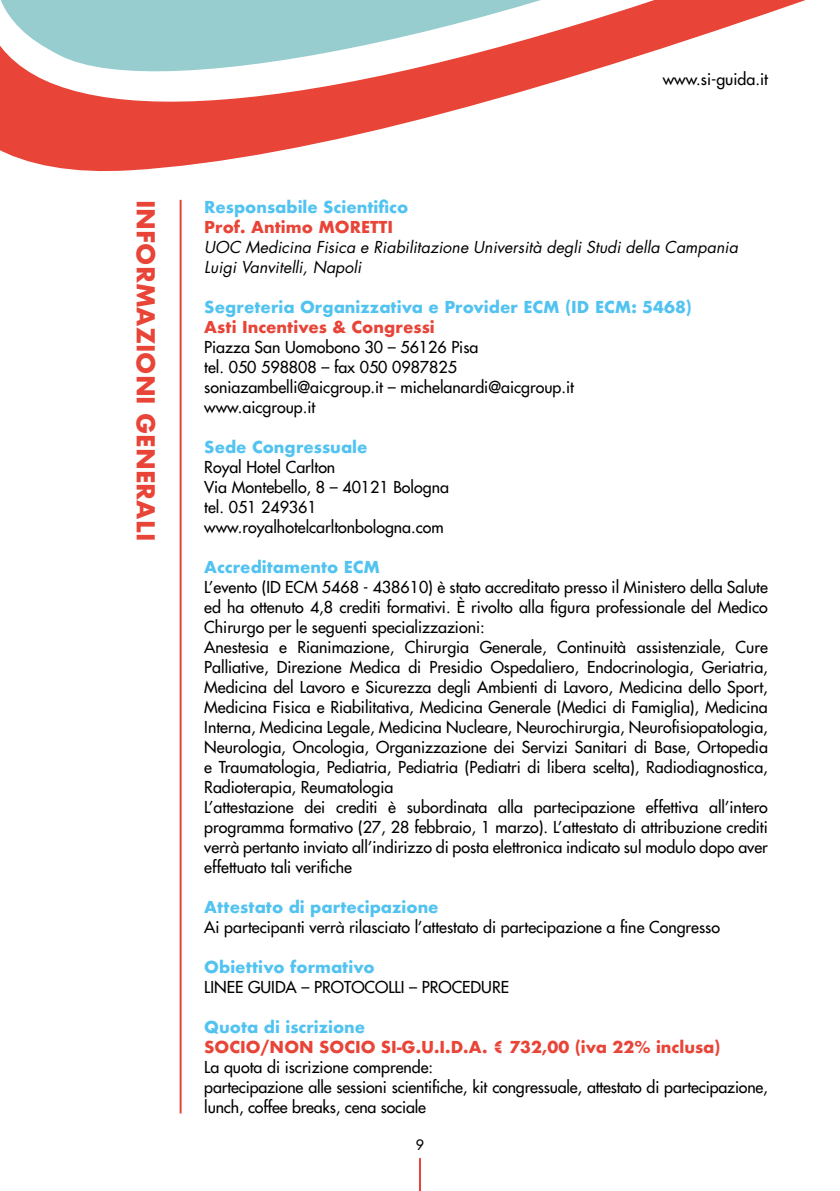
<style>
.page{position:relative;width:840px;height:1191px;background:#fff}
.page>*{position:absolute;margin:0;border:0;box-sizing:border-box;transform-origin:0 0}
.t1{font:700 24px "Futura";color:#e84437}
.t2{font:16px/20px "Futura LT";color:#000}
.t3{font:700 16px "Futura";color:#52c3f1}
.t4{font:700 16px "Futura";color:#e84437}
.t5{font:italic 16px/20px "Futura LT";color:#000}
.t6{font:500 14px "Futura Std";color:#000}
</style>
<div class="page">
<svg style="left:0;top:107px;width:467px;height:65px;fill:#e84437"></svg>
<svg style="left:0;top:0;width:806px;height:107px"></svg>
<hr style="left:179px;top:200px;width:2px;height:913px;background:#e84437">
<hr style="left:419px;top:1158px;width:2px;height:33px;background:#e84437">
<h1 class="t1" style="left:163px;top:200px;width:343px;rotate:90deg">INFORMAZIONI GENERALI</h1>
<p class="t2" style="left:662px;top:69px;width:107px">www.si-guida.it</p>
<p class="t3" style="left:204px;top:195px;width:205px">Responsabile Scientifico</p>
<p class="t4" style="left:204px;top:215px;width:190px">Prof. Antimo MORETTI</p>
<p class="t5" style="left:204px;top:237px;width:535px">UOC Medicina Fisica e Riabilitazione Università degli Studi della Campania<br>Luigi Vanvitelli, Napoli</p>
<p class="t3" style="left:204px;top:295px;width:489px">Segreteria Organizzativa e Provider ECM (ID ECM: 5468)</p>
<p class="t4" style="left:204px;top:315px;width:232px">Asti Incentives &amp; Congressi</p>
<p class="t2" style="left:204px;top:337px;width:371px">Piazza San Uomobono 30 – 56126 Pisa<br>tel. 050 598808 – fax 050 0987825 soniazambelli@aicgroup.it – michelanardi@aicgroup.it www.aicgroup.it</p>
<p class="t3" style="left:204px;top:435px;width:164px">Sede Congressuale</p>
<p class="t2" style="left:204px;top:457px;width:246px">Royal Hotel Carlton<br>Via Montebello, 8 – 40121 Bologna tel. 051 249361 www.royalhotelcarltonbologna.com</p>
<p class="t3" style="left:204px;top:555px;width:177px">Accreditamento ECM</p>
<p class="t2" style="left:204px;top:577px;width:565px">L’evento (ID ECM 5468 - 438610) è stato accreditato presso il Ministero della Salute ed ha ottenuto 4,8 crediti formativi. È rivolto alla figura professionale del Medico Chirurgo per le seguenti specializzazioni:<br>Anestesia e Rianimazione, Chirurgia Generale, Continuità assistenziale, Cure Palliative, Direzione Medica di Presidio Ospedaliero, Endocrinologia, Geriatria, Medicina del Lavoro e Sicurezza degli Ambienti di Lavoro, Medicina dello Sport, Medicina Fisica e Riabilitativa, Medicina Generale (Medici di Famiglia), Medicina Interna, Medicina Legale, Medicina Nucleare, Neurochirurgia, Neurofisiopatologia, Neurologia, Oncologia, Organizzazione dei Servizi Sanitari di Base, Ortopedia e Traumatologia, Pediatria, Pediatria (Pediatri di libera scelta), Radiodiagnostica, Radioterapia, Reumatologia<br>L’attestazione dei crediti è subordinata alla partecipazione effettiva all’intero programma formativo (27, 28 febbraio, 1 marzo). L’attestato di attribuzione crediti verrà pertanto inviato all’indirizzo di posta elettronica indicato sul modulo dopo aver effettuato tali verifiche</p>
<p class="t3" style="left:204px;top:895px;width:236px">Attestato di partecipazione</p>
<p class="t2" style="left:204px;top:917px;width:517px">Ai partecipanti verrà rilasciato l’attestato di partecipazione a fine Congresso</p>
<p class="t3" style="left:204px;top:955px;width:172px">Obiettivo formativo</p>
<p class="t2" style="left:204px;top:977px;width:306px">LINEE GUIDA – PROTOCOLLI – PROCEDURE</p>
<p class="t3" style="left:204px;top:1015px;width:162px">Quota di iscrizione</p>
<p class="t4" style="left:204px;top:1035px;width:517px">SOCIO/NON SOCIO SI-G.U.I.D.A. € 732,00 (iva 22% inclusa)</p>
<p class="t2" style="left:204px;top:1057px;width:564px">La quota di iscrizione comprende:<br>partecipazione alle sessioni scientifiche, kit congressuale, attestato di partecipazione, lunch, coffee breaks, cena sociale</p>
<p class="t6" style="left:415px;top:1135px;width:10px">9</p>
</div>
